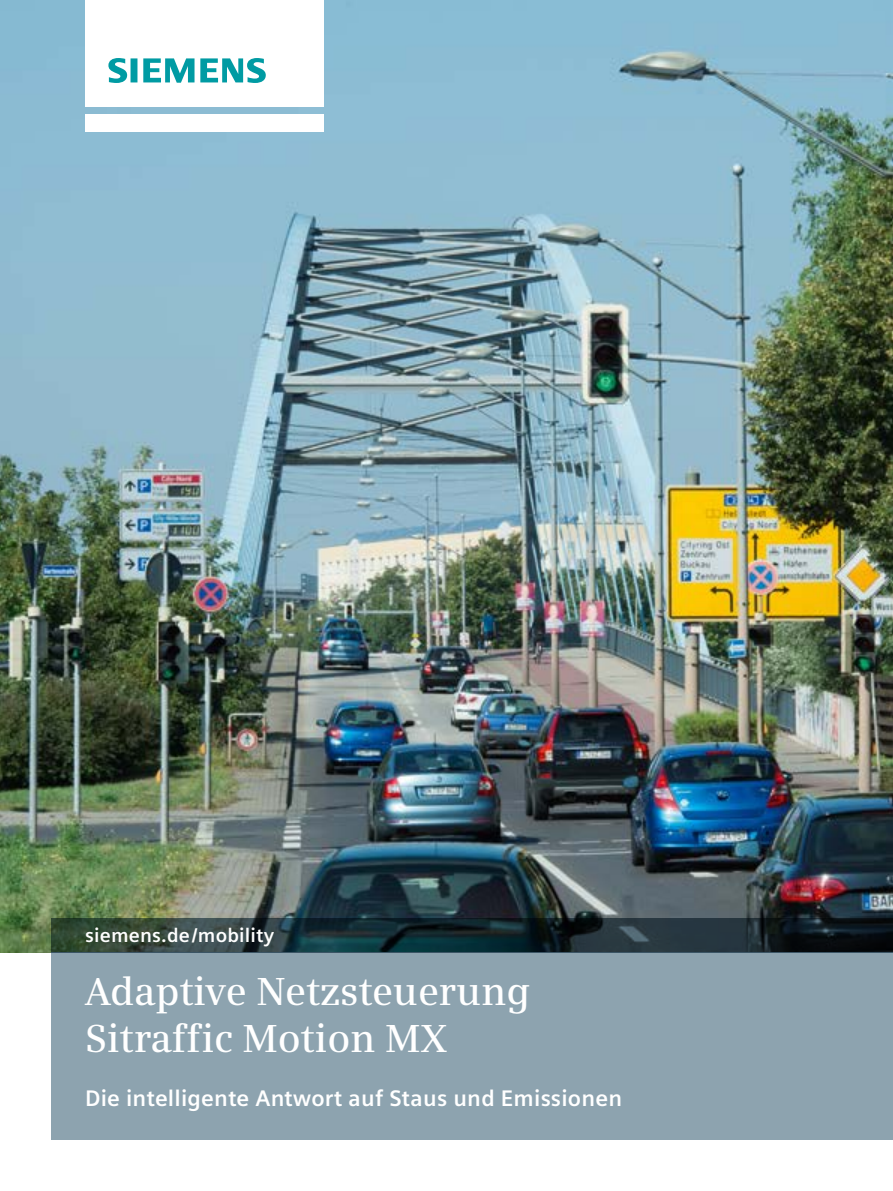
<style>
.page{position:relative;width:893px;height:1191px;background:#fff}
.page>*{position:absolute;margin:0;border:0;box-sizing:border-box;transform-origin:0 0}
.t1{font:600 39px/46.8px "Siemens Serif";color:#fff}
.t2{font:700 22.5px "Siemens Sans";letter-spacing:.01em;color:#fff}
.t3{font:700 19.5px "Siemens Sans";letter-spacing:.01em;color:#fff}
</style>
<div class="page">
<img style="left:0;top:0;width:893px;height:952px">
<div style="left:51px;top:952px;width:842px;height:188px;background:#8da3af"></div>
<svg style="left:51px;top:918px;width:842px;height:34px;background:#1e3033"></svg>
<div style="left:85px;top:0;width:238px;height:106px;background:#fff"></div>
<svg style="left:108px;top:58px;width:158px;height:25px"></svg>
<div style="left:85px;top:115px;width:238px;height:17px;background:#fff"></div>
<p class="t3" style="left:85px;top:924px;width:191px">siemens.de/mobility</p>
<h1 class="t1" style="left:85px;top:968px;width:447px">Adaptive Netzsteuerung<br>Sitraffic Motion MX</h1>
<p class="t2" style="left:85px;top:1085px;width:539px">Die intelligente Antwort auf Staus und Emissionen</p>
</div>
